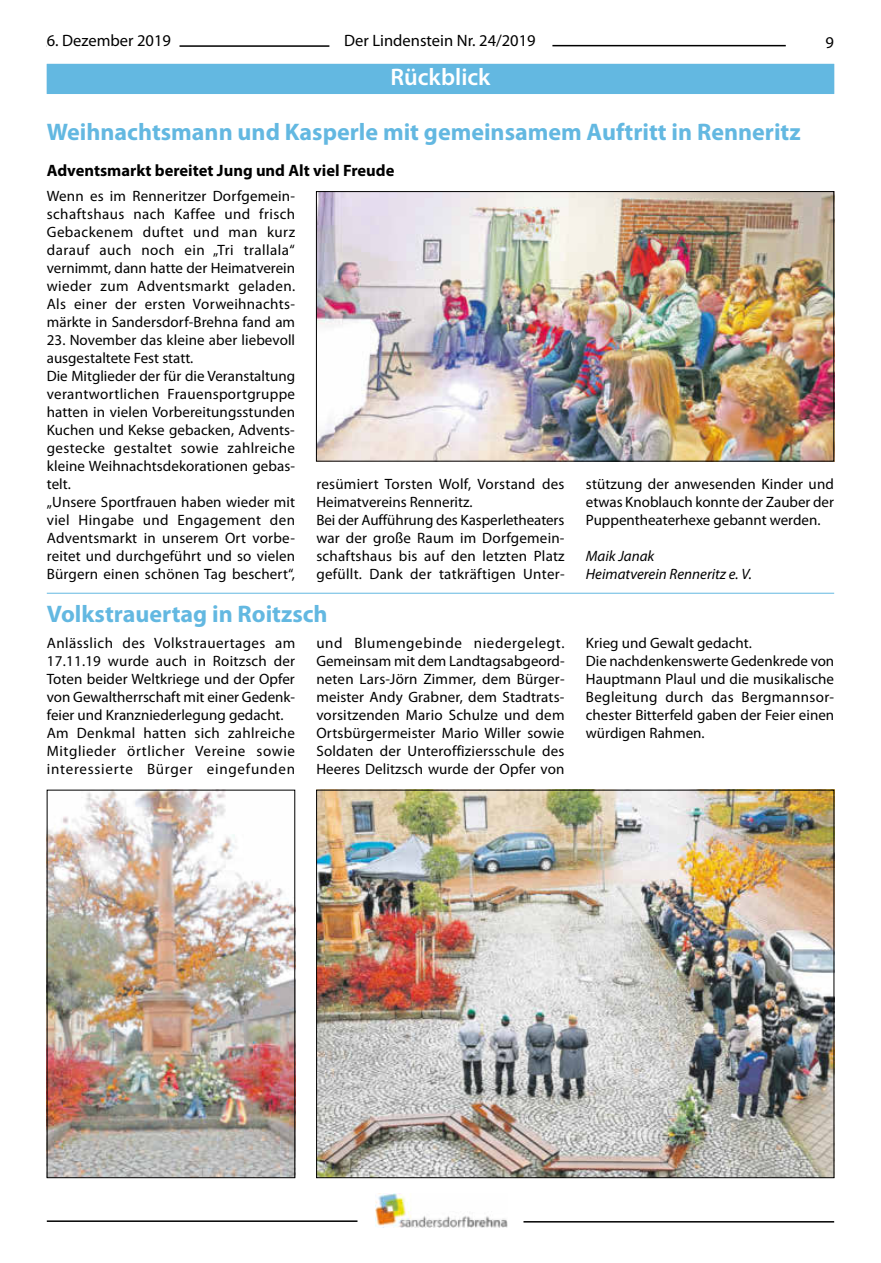
<style>
.page{position:relative;width:881px;height:1263px;background:#fff}
.page>*{position:absolute;margin:0;border:0;box-sizing:border-box;transform-origin:0 0}
.t1{font:700 24px "Myriad Pro";color:#63b8e1}
.t2{font:600 24px "Myriad Pro";color:#fff}
.t3{font:700 16.5px "Myriad Pro";color:#000}
.t4{font:16.5px "Myriad Pro";color:#000}
.t5{font:15px/18px "Myriad Pro";letter-spacing:.005em;color:#000}
.t6{font:italic 15px/18px "Myriad Pro";color:#000}
</style>
<div class="page">
<hr style="left:47px;top:45px;width:282px;height:2px;background:#000">
<div style="left:47px;top:33px;width:132px;height:15px;background:#fff"></div>
<hr style="left:552px;top:45px;width:233px;height:1px;background:#000">
<hr style="left:47px;top:1220px;width:310px;height:2px;background:#000">
<hr style="left:523px;top:1221px;width:310px;height:1px;background:#000">
<img style="left:375px;top:1193px;width:132px;height:35px">
<div style="left:47px;top:64px;width:786px;height:30px;background:#63b8e1"></div>
<img style="left:318px;top:193px;width:513px;height:266px">
<div style="left:316px;top:191px;width:517px;height:270px;border:1px solid #000"></div>
<img style="left:49px;top:792px;width:244px;height:384px">
<div style="left:47px;top:790px;width:248px;height:388px;border:1px solid #000"></div>
<img style="left:318px;top:792px;width:513px;height:384px">
<hr style="left:47px;top:593px;width:786px;height:1px;background:#63b8e1">
<p class="t4" style="left:47px;top:30px;width:126px">6. Dezember 2019</p>
<p class="t4" style="left:344px;top:31px;width:193px">Der Lindenstein Nr. 24/2019</p>
<p class="t4" style="left:825px;top:32px;width:10px">9</p>
<h1 class="t2" style="left:390px;top:62px;width:101px">Rückblick</h1>
<h1 class="t1" style="left:47px;top:116px;width:755px">Weihnachtsmann und Kasperle mit gemeinsamem Auftritt in Renneritz</h1>
<p class="t3" style="left:47px;top:160px;width:349px">Adventsmarkt bereitet Jung und Alt viel Freude</p>
<p class="t5" style="left:47px;top:187px;width:250px;text-align:justify">Wenn es im Renneritzer Dorfgemein&shy;schaftshaus nach Kaffee und frisch Gebackenem duftet und man kurz darauf auch noch ein „Tri trallala“ vernimmt, dann hatte der Heimatverein wieder zum Adventsmarkt geladen.<br>Als einer der ersten Vorweihnachts&shy;märkte in Sandersdorf-Brehna fand am</p>
<p class="t5" style="left:47px;top:331px;width:250px">23. November das kleine aber liebevoll ausgestaltete Fest statt.<br>Die Mitglieder der für die Veranstaltung verantwortlichen Frauensportgruppe hatten in vielen Vorbereitungsstunden Kuchen und Kekse gebacken, Advents&shy;gestecke gestaltet sowie zahlreiche kleine Weihnachtsdekorationen gebas&shy;telt.<br>„Unsere Sportfrauen haben wieder mit viel Hingabe und Engagement den Adventsmarkt in unserem Ort vorbe&shy;reitet und durchgeführt und so vielen Bürgern einen schönen Tag beschert“,</p>
<p class="t5" style="left:316px;top:475px;width:250px">resümiert Torsten Wolf, Vorstand des Heimatvereins Renneritz.<br>Bei der Aufführung des Kasperletheaters war der große Raum im Dorfgemein&shy;schaftshaus bis auf den letzten Platz gefüllt. Dank der tatkräftigen Unter-</p>
<p class="t5" style="left:585px;top:475px;width:249px;text-align:justify">stützung der anwesenden Kinder und etwas Knoblauch konnte der Zauber der Puppentheaterhexe gebannt werden.</p>
<p class="t6" style="left:585px;top:547px;width:167px">Maik Janak<br>Heimatverein Renneritz e. V.</p>
<h1 class="t1" style="left:47px;top:598px;width:282px">Volkstrauertag in Roitzsch</h1>
<p class="t5" style="left:47px;top:634px;width:250px">Anlässlich des Volkstrauertages am 17.11.19 wurde auch in Roitzsch der Toten beider Weltkriege und der Opfer von Gewaltherrschaft mit einer Gedenk&shy;feier und Kranzniederlegung gedacht.<br>Am Denkmal hatten sich zahlreiche Mitglieder örtlicher Vereine sowie interessierte Bürger eingefunden</p>
<p class="t5" style="left:316px;top:634px;width:250px;text-align:justify">und Blumengebinde niedergelegt.<br>Gemeinsam mit dem Landtagsabgeord&shy;neten Lars-Jörn Zimmer, dem Bürger&shy;meister Andy Grabner, dem Stadtrats&shy;vorsitzenden Mario Schulze und dem Ortsbürgermeister Mario Willer sowie Soldaten der Unteroffiziersschule des Heeres Delitzsch wurde der Opfer von</p>
<p class="t5" style="left:585px;top:634px;width:250px">Krieg und Gewalt gedacht.<br>Die nachdenkenswerte Gedenkrede von<br>Hauptmann Plaul und die musikalische<br>Begleitung durch das Bergmannsor&shy;chester Bitterfeld gaben der Feier einen würdigen Rahmen.</p>
</div>
